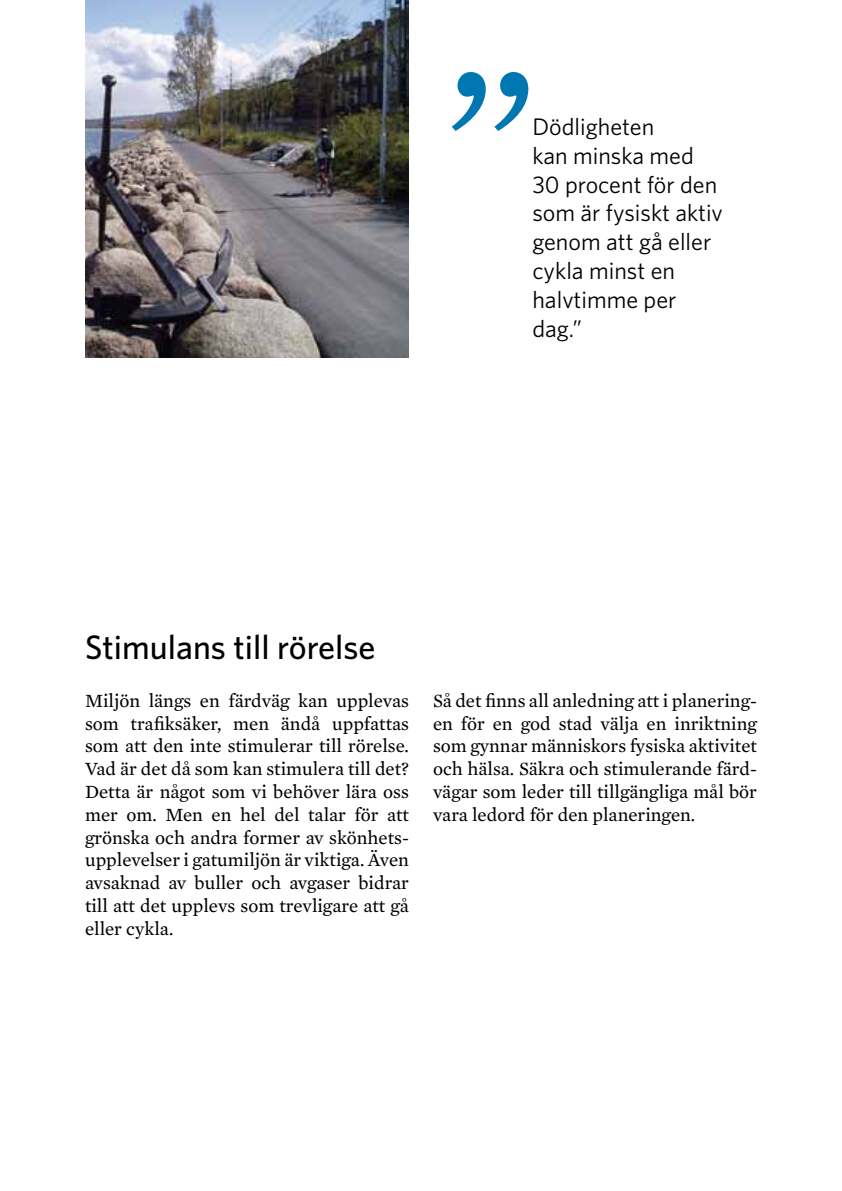
<style>
.page{position:relative;width:842px;height:1191px;background:#fff}
.page>*{position:absolute;margin:0;border:0;box-sizing:border-box;transform-origin:0 0}
.t1{font:212px "Mercury Text G2";color:#0076b3}
.t2{font:500 34px "Whitney";color:#000}
.t3{font:24px/28.8px "Whitney";color:#000}
.t4{font:19px/22.8px "Mercury Text G2";color:#000;text-align:justify}
</style>
<div class="page">
<img style="left:85px;top:0;width:324px;height:357px">
<h1 class="t1" style="left:446px;top:-13px;width:93px">”</h1>
<p class="t3" style="left:532px;top:112px;width:192px">Dödligheten<br>kan minska med<br>30 procent för den som är fysiskt aktiv genom att gå eller cykla minst en halvtimme per dag.”</p>
<h2 class="t2" style="left:85px;top:625px;width:292px">Stimulans till rörelse</h2>
<p class="t4" style="left:85px;top:688px;width:325px">Miljön längs en färdväg kan upplevas som trafiksäker, men ändå uppfattas som att den inte stimulerar till rörelse.<br>Vad är det då som kan stimulera till det?<br>Detta är något som vi behöver lära oss mer om. Men en hel del talar för att grönska och andra former av skönhets&shy;upplevelser i gatumiljön är viktiga. Även avsaknad av buller och avgaser bidrar till att det upplevs som trevligare att gå eller cykla.</p>
<p class="t4" style="left:433px;top:688px;width:325px">Så det finns all anledning att i planering&shy;en för en god stad välja en inriktning som gynnar människors fysiska aktivitet och hälsa. Säkra och stimulerande färd&shy;vägar som leder till tillgängliga mål bör vara ledord för den planeringen.</p>
</div>
